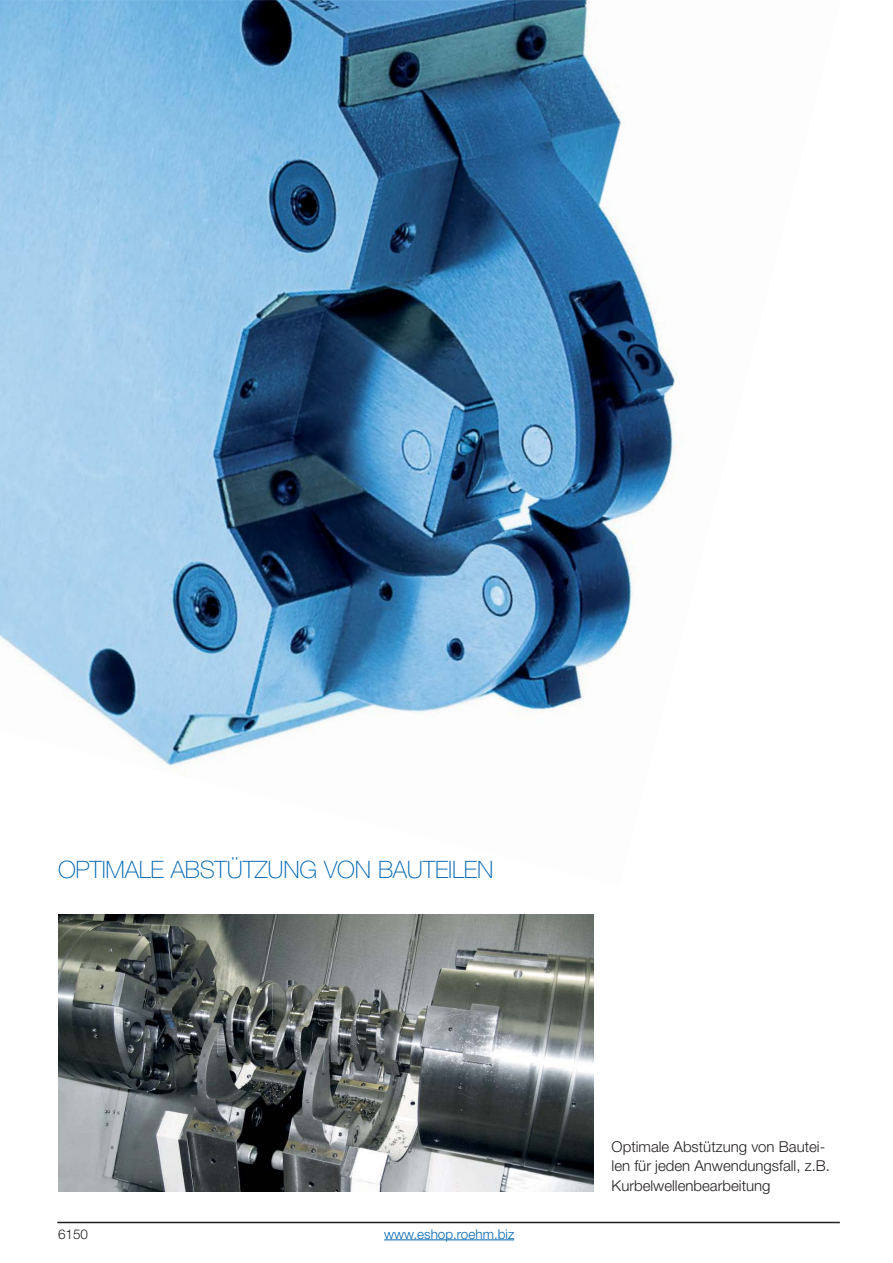
<style>
.page{position:relative;width:893px;height:1263px;background:#fff}
.page>*{position:absolute;margin:0;border:0;box-sizing:border-box;transform-origin:0 0}
.t1{font:100 24px "Helvetica Neue LT Std";letter-spacing:-.01em;color:#0066b3}
.t2{font:300 15px/19.5px "Helvetica Neue LT Std";color:#231f20}
.t3{font:300 13.5px "Helvetica Neue LT Std";color:#0066b3}
.t4{font:300 13.5px "Helvetica Neue LT Std";color:#231f20}
</style>
<div class="page">
<hr style="left:57px;top:1222px;width:783px;height:1px;background:#231f20">
<img style="left:58px;top:915px;width:536px;height:276px">
<img style="left:0;top:0;width:676px;height:775px">
<hr style="left:384px;top:1240px;width:130px;height:1px;background:#0066b3">
<h1 class="t1" style="left:58px;top:861px;width:437px">OPTIMALE ABSTÜTZUNG VON BAUTEILEN</h1>
<p class="t4" style="left:58px;top:1229px;width:32px">6150</p>
<p class="t3" style="left:384px;top:1229px;width:132px">www.eshop.roehm.biz</p>
<p class="t2" style="left:611px;top:1138px;width:220px">Optimale Abstützung von Bautei&shy;len für jeden Anwendungsfall, z.B.<br>Kurbelwellenbearbeitung</p>
</div>
